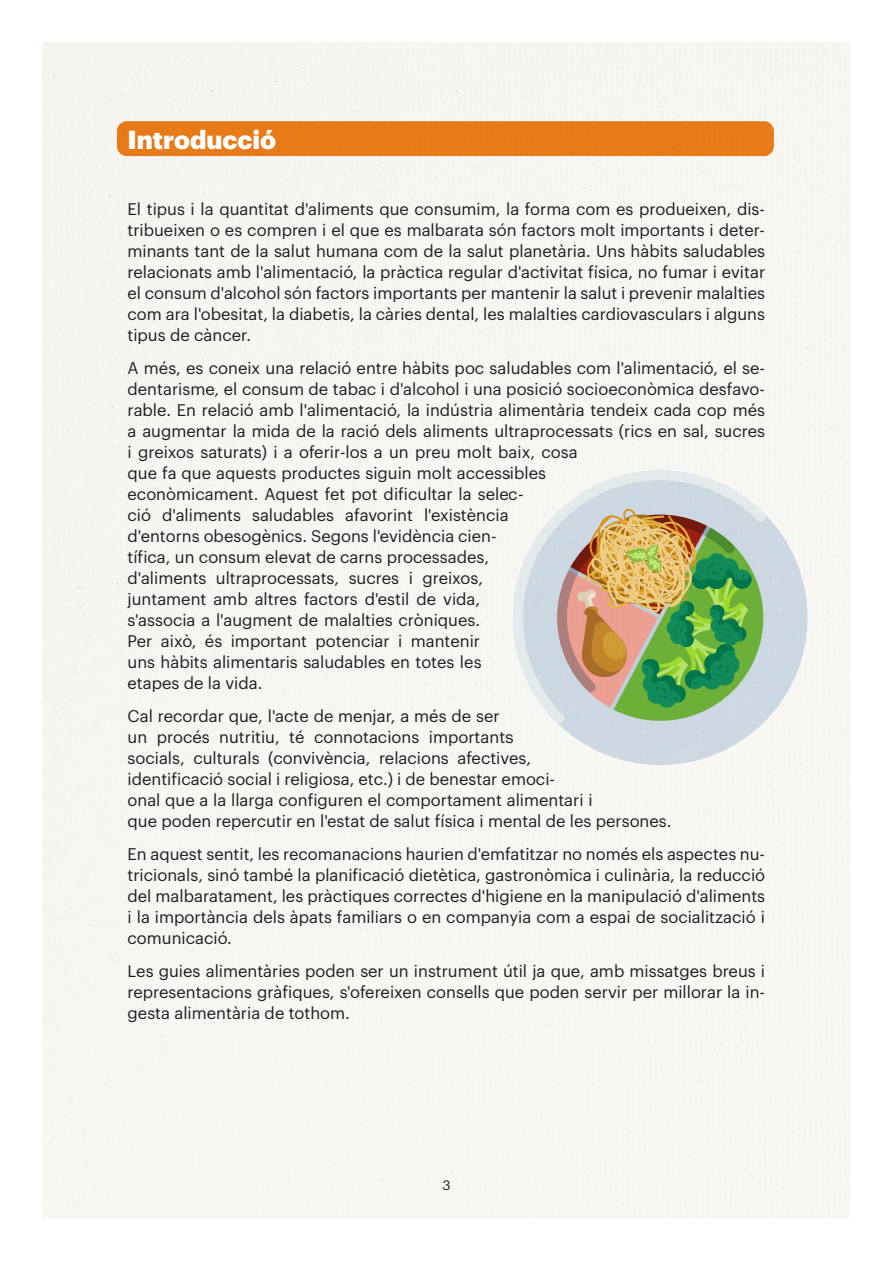
<style>
.page{position:relative;width:893px;height:1263px;background:#fff}
.page>*{position:absolute;margin:0;border:0;box-sizing:border-box;transform-origin:0 0}
.t1{font:900 25.5px "Graphik";color:#fff}
.t2{font:16.5px/21px "Graphik";color:#1d1d1b;text-align:justify}
.t3{font:13.5px "Graphik";color:#1d1d1b}
</style>
<div class="page">
<div style="left:117px;top:121px;width:657px;height:35px;background:#e87a18;border-radius:10px"></div>
<div style="left:513px;top:470px;width:294px;height:295px;background:#ccd8e2;border-radius:50%"></div>
<svg style="left:511px;top:469px;width:255px;height:254px;fill:#f4f3f0"></svg>
<svg style="left:543px;top:501px;width:235px;height:234px"></svg>
<p class="t1" style="left:128px;top:120px;width:150px">Introducció</p>
<p class="t2" style="left:128px;top:197px;width:639px">El tipus i la quantitat d'aliments que consumim, la forma com es produeixen, dis&shy;tribueixen o es compren i el que es malbarata són factors molt importants i deter&shy;minants tant de la salut humana com de la salut planetària. Uns hàbits saludables relacionats amb l'alimentació, la pràctica regular d'activitat física, no fumar i evitar el consum d'alcohol són factors importants per mantenir la salut i prevenir malalties com ara l'obesitat, la diabetis, la càries dental, les malalties cardiovasculars i alguns tipus de càncer.</p>
<p class="t2" style="left:128px;top:356px;width:639px;text-align:left">A més, es coneix una relació entre hàbits poc saludables com l'alimentació, el se&shy;dentarisme, el consum de tabac i d'alcohol i una posició socioeconòmica desfavo&shy;rable. En relació amb l'alimentació, la indústria alimentària tendeix cada cop més a augmentar la mida de la ració dels aliments ultraprocessats (rics en sal, sucres i greixos saturats) i a oferir-los a un preu molt baix, cosa<br>que fa que aquests productes siguin molt accessibles<br>econòmicament. Aquest fet pot dificultar la selec-<br>ció d'aliments saludables afavorint l'existència<br>d'entorns obesogènics. Segons l'evidència cien-<br>tífica, un consum elevat de carns processades,<br>d'aliments ultraprocessats, sucres i greixos,<br>juntament amb altres factors d'estil de vida,<br>s'associa a l'augment de malalties cròniques.<br>Per això, és important potenciar i mantenir<br>uns hàbits alimentaris saludables en totes les<br>etapes de la vida.</p>
<p class="t2" style="left:128px;top:704px;width:543px;text-align:left">Cal recordar que, l'acte de menjar, a més de ser<br>un procés nutritiu, té connotacions importants<br>socials, culturals (convivència, relacions afectives,<br>identificació social i religiosa, etc.) i de benestar emoci-<br>onal que a la llarga configuren el comportament alimentari i<br>que poden repercutir en l'estat de salut física i mental de les persones.</p>
<p class="t2" style="left:128px;top:842px;width:639px">En aquest sentit, les recomanacions haurien d'emfatitzar no només els aspectes nu&shy;tricionals, sinó també la planificació dietètica, gastronòmica i culinària, la reducció del malbaratament, les pràctiques correctes d'higiene en la manipulació d'aliments i la importància dels àpats familiars o en companyia com a espai de socialització i comunicació.</p>
<p class="t2" style="left:128px;top:959px;width:639px">Les guies alimentàries poden ser un instrument útil ja que, amb missatges breus i representacions gràfiques, s'ofereixen consells que poden servir per millorar la in&shy;gesta alimentària de tothom.</p>
<p class="t3" style="left:442px;top:1175px;width:10px">3</p>
</div>
